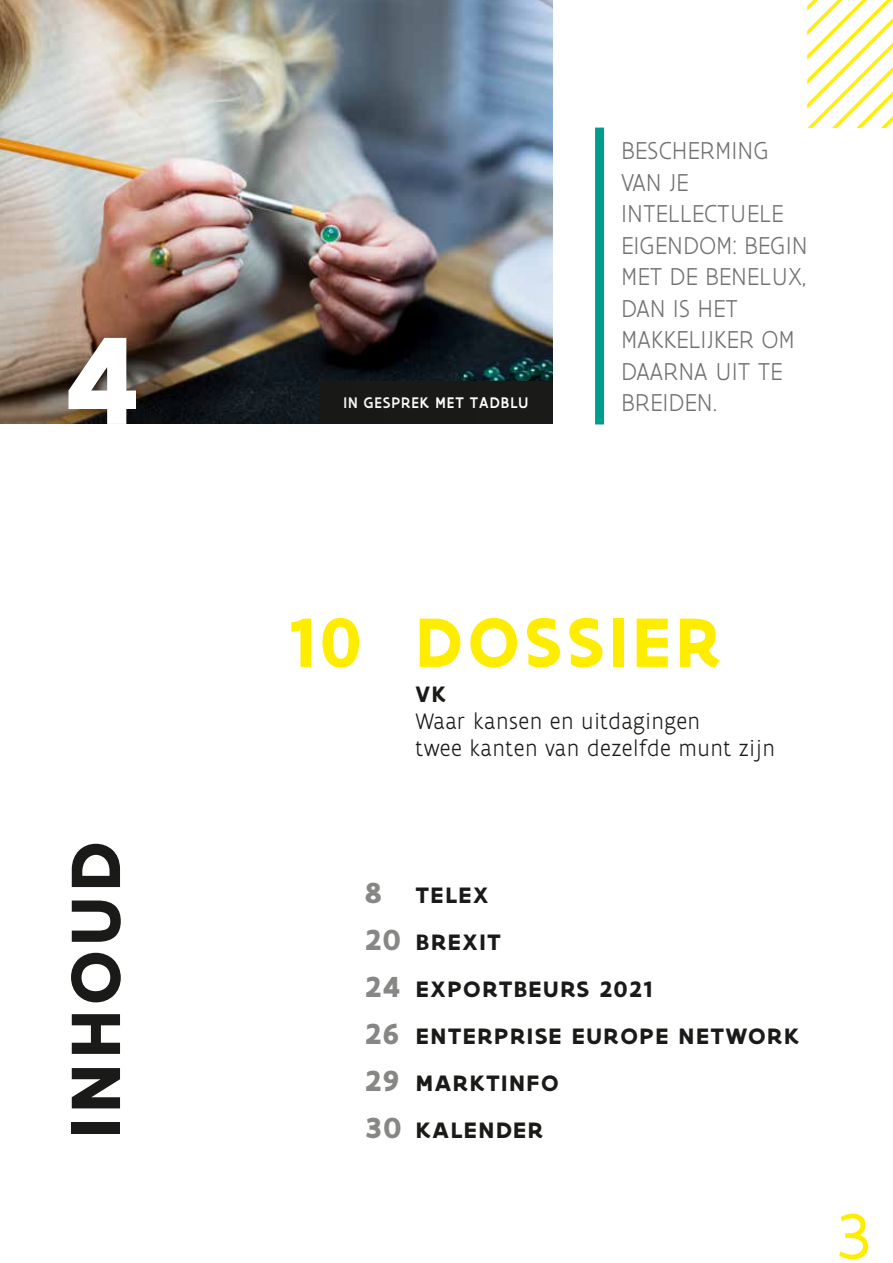
<style>
.page{position:relative;width:893px;height:1263px;background:#fff}
.page>*{position:absolute;margin:0;border:0;box-sizing:border-box;transform-origin:0 0}
.t1{font:700 133.65px "Flanders Art Sans";color:#fff}
.t2{font:700 75px "Flanders Art Sans";letter-spacing:.065em;color:#ffed00;scale:.94 1}
.t3{font:700 75px "Flanders Art Sans";letter-spacing:.065em;color:#1a1a18}
.t4{font:69px "Flanders Art Sans";color:#ffed00}
.t5{font:300 26.25px/31.5px "Flanders Art Sans";color:#717171;scale:.95 1}
.t6{font:700 24px/47px "Flanders Art Sans";letter-spacing:.065em;color:#1a1a18}
.t7{font:300 24px/27px "Flanders Art Sans";letter-spacing:.02em;color:#1a1a18;scale:.95 1}
.t8{font:700 24px "Flanders Art Sans";letter-spacing:.065em;color:#1a1a18;scale:.94 1}
.t9{font:500 16.5px "Flanders Art Sans";letter-spacing:.065em;color:#fff;scale:.94 1}
.s1{font-size:31.2px;color:#878786}
</style>
<div class="page">
<img style="left:475px;top:0;width:78px;height:381px">
<div style="left:595px;top:128px;width:9px;height:296px;background:#009c8d"></div>
<div style="left:319px;top:381px;width:234px;height:43px;background:#1a1a18"></div>
<img style="left:0;top:0;width:475px;height:424px">
<svg style="left:808px;top:0;width:85px;height:128px"></svg>
<h1 class="t1" style="left:63px;top:296px;width:77px">4</h1>
<h2 class="t3" style="left:48px;top:1138px;width:299px;rotate:-90deg">INHOUD</h2>
<p class="t9" style="left:343px;top:392px;width:198px">IN GESPREK MET TADBLU</p>
<p class="t5" style="left:621px;top:136px;width:198px">BESCHERMING<br>VAN JE<br>INTELLECTUELE<br>EIGENDOM: BEGIN<br>MET DE BENELUX,<br>DAN IS HET<br>MAKKELIJKER OM<br>DAARNA UIT TE<br>BREIDEN.</p>
<h2 class="t2" style="left:288px;top:595px;width:461px">10 DOSSIER</h2>
<p class="t8" style="left:416px;top:679px;width:34px">VK</p>
<p class="t7" style="left:416px;top:709px;width:380px">Waar kansen en uitdagingen<br>twee kanten van dezelfde munt zijn</p>
<p class="t6" style="left:365px;top:872px;width:436px"><span class="s1">8</span> TELEX<br><span class="s1">20</span> BREXIT<br><span class="s1">24</span> EXPORTBEURS 2021<br><span class="s1">26</span> ENTERPRISE EUROPE NETWORK<br><span class="s1">29</span> MARKTINFO<br><span class="s1">30</span> KALENDER</p>
<h3 class="t4" style="left:838px;top:1194px;width:34px">3</h3>
</div>
